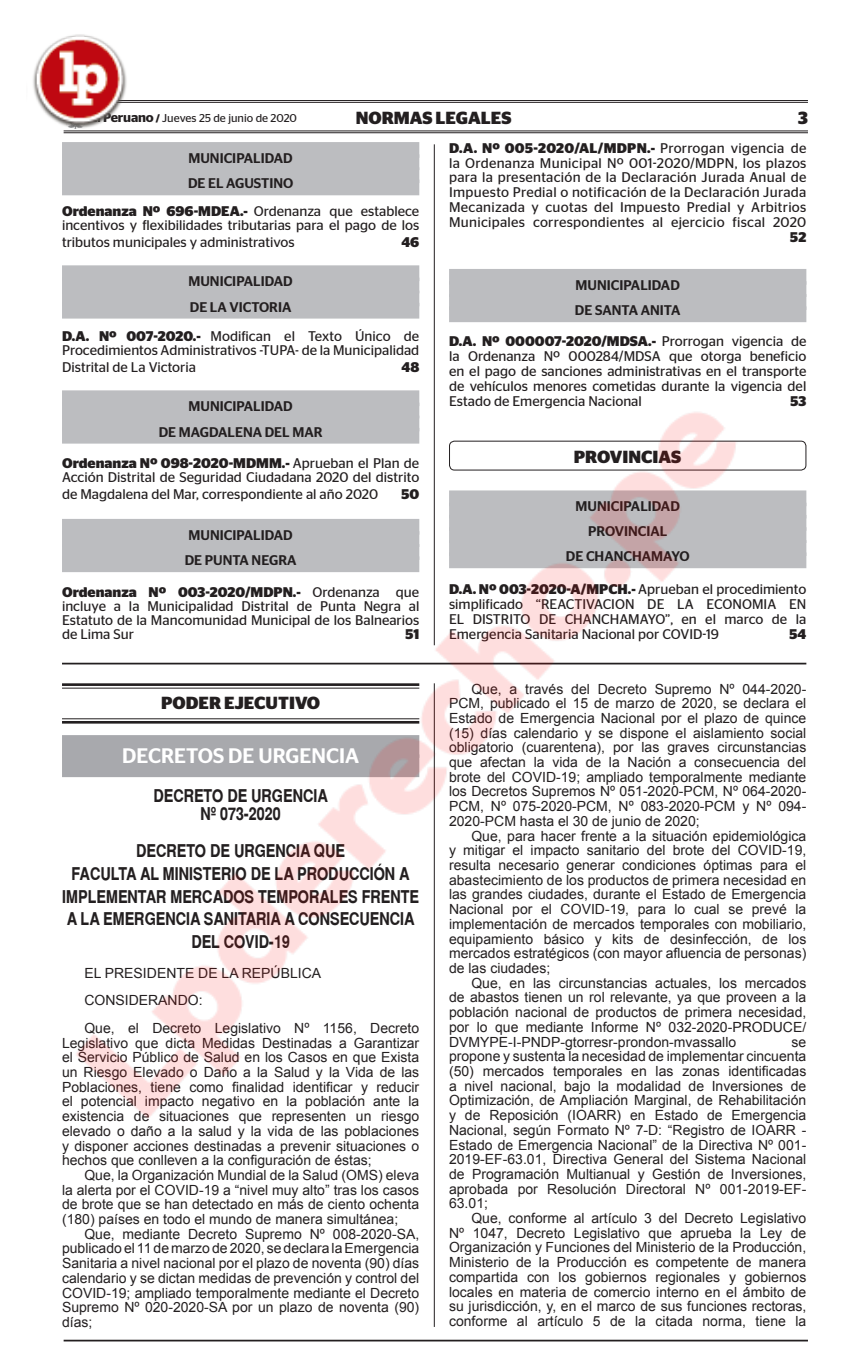
<style>
.page{position:relative;width:856px;height:1365px;background:#fff}
.page>*{position:absolute;margin:0;border:0;box-sizing:border-box;transform-origin:0 0}
.t1{font:500 21px "Stag Sans";color:#fff}
.t2{font:700 17.5px/22.8px "Switzerland Narrow";color:#231f20;text-align:center}
.t3{font:700 17.5px "Stag Sans";color:#231f20}
.t4{font:14px/14.7px "Arial";color:#231f20;text-align:justify}
.t5{font:14px/14.9px "Stag Sans";color:#231f20;text-align:justify}
.t6{font:500 14px/25.2px "Stag Sans";color:#231f20}
.t7{font:700 14px "Stag Sans";color:#231f20}
.t8{font:11.38px "Stag Sans";color:#231f20}
.s1{font-weight:600;font-size:13.12px}
.s2{font-weight:700;font-size:10.5px}
.s3{font-weight:700}
</style>
<div class="page">
<img style="left:33px;top:34px;width:775px;height:1308px">
<p class="t8" style="left:90px;top:111px;width:209px"><span class="s1">El Peruano</span> <span class="s2">/</span> Jueves 25 de junio de 2020</p>
<p class="t3" style="left:356px;top:107px;width:157px">NORMAS LEGALES</p>
<p class="t3" style="left:798px;top:107px;width:11px">3</p>
<p class="t6" style="left:188px;top:145px;width:107px">MUNICIPALIDAD<br>DE EL AGUSTINO</p>
<p class="t5" style="left:62px;top:204px;width:359px;line-height:14px"><span class="s3">Ordenanza Nº 696-MDEA.-</span> Ordenanza que establece incentivos y flexibilidades tributarias para el pago de los</p>
<p class="t5" style="left:62px;top:235px;width:234px">tributos municipales y administrativos</p>
<p class="t7" style="left:401px;top:234px;width:19px">46</p>
<p class="t6" style="left:188px;top:269px;width:106px">MUNICIPALIDAD<br>DE LA VICTORIA</p>
<p class="t5" style="left:62px;top:329px;width:359px;line-height:14px"><span class="s3">D.A. Nº 007-2020.-</span> Modifican el Texto Único de<br>Procedimientos Administrativos -TUPA- de la Municipalidad</p>
<p class="t5" style="left:62px;top:360px;width:135px">Distrital de La Victoria</p>
<p class="t7" style="left:401px;top:359px;width:19px">48</p>
<p class="t6" style="left:159px;top:394px;width:165px;text-align:center">MUNICIPALIDAD<br>DE MAGDALENA DEL MAR</p>
<p class="t5" style="left:62px;top:456px;width:359px;line-height:14px"><span class="s3">Ordenanza Nº 098-2020-MDMM.-</span> Aprueban el Plan de<br>Acción Distrital de Seguridad Ciudadana 2020 del distrito</p>
<p class="t5" style="left:62px;top:486px;width:318px">de Magdalena del Mar, correspondiente al año 2020</p>
<p class="t7" style="left:401px;top:486px;width:19px">50</p>
<p class="t6" style="left:185px;top:522px;width:113px">MUNICIPALIDAD<br>DE PUNTA NEGRA</p>
<p class="t5" style="left:62px;top:584px;width:359px;line-height:14px"><span class="s3">Ordenanza Nº 003-2020/MDPN.-</span> Ordenanza que incluye a la Municipalidad Distrital de Punta Negra al Estatuto de la Mancomunidad Municipal de los Balnearios de Lima Sur</p>
<p class="t5" style="left:449px;top:140px;width:359px"><span class="s3">D.A. Nº 005-2020/AL/MDPN.-</span> Prorrogan vigencia de la Ordenanza Municipal Nº 001-2020/MDPN, los plazos para la presentación de la Declaración Jurada Anual de Impuesto Predial o notificación de la Declaración Jurada Mecanizada y cuotas del Impuesto Predial y Arbitrios Municipales correspondientes al ejercicio fiscal 2020</p>
<p class="t7" style="left:790px;top:229px;width:18px">52</p>
<p class="t6" style="left:575px;top:272px;width:107px">MUNICIPALIDAD<br>DE SANTA ANITA</p>
<p class="t5" style="left:449px;top:334px;width:359px"><span class="s3">D.A. Nº 000007-2020/MDSA.-</span> Prorrogan vigencia de la Ordenanza Nº 000284/MDSA que otorga beneficio en el pago de sanciones administrativas en el transporte de vehículos menores cometidas durante la vigencia del Estado de Emergencia Nacional</p>
<p class="t7" style="left:790px;top:393px;width:17px">53</p>
<p class="t3" style="left:574px;top:446px;width:109px">PROVINCIAS</p>
<p class="t6" style="left:566px;top:494px;width:125px;text-align:center">MUNICIPALIDAD<br>PROVINCIAL<br>DE CHANCHAMAYO</p>
<p class="t5" style="left:449px;top:582px;width:359px"><span class="s3">D.A. Nº 003-2020-A/MPCH.-</span> Aprueban el procedimiento simplificado “REACTIVACION DE LA ECONOMIA EN EL DISTRITO DE CHANCHAMAYO”, en el marco de la Emergencia Sanitaria Nacional por COVID-19</p>
<p class="t7" style="left:405px;top:625px;width:15px">51</p>
<p class="t7" style="left:789px;top:626px;width:18px">54</p>
<p class="t3" style="left:161px;top:692px;width:161px">PODER EJECUTIVO</p>
<h1 class="t1" style="left:122px;top:743px;width:238px">DECRETOS DE URGENCIA</h1>
<p class="t2" style="left:154px;top:786px;width:176px;line-height:17.5px">DECRETO DE URGENCIA<br>Nº 073-2020</p>
<p class="t2" style="left:62px;top:839px;width:358px">DECRETO DE URGENCIA QUE<br>FACULTA AL MINISTERIO DE LA PRODUCCIÓN A<br>IMPLEMENTAR MERCADOS TEMPORALES FRENTE<br>A LA EMERGENCIA SANITARIA A CONSECUENCIA<br>DEL COVID-19</p>
<p class="t4" style="left:84px;top:958px;width:336px;line-height:27.7px;text-align:left">EL PRESIDENTE DE LA REPÚBLICA<br>CONSIDERANDO:<br>Que, el Decreto Legislativo Nº 1156, Decreto</p>
<p class="t4" style="left:62px;top:1035px;width:359px">Legislativo que dicta Medidas Destinadas a Garantizar el Servicio Público de Salud en los Casos en que Exista un Riesgo Elevado o Daño a la Salud y la Vida de las Poblaciones, tiene como finalidad identificar y reducir el potencial impacto negativo en la población ante la existencia de situaciones que representen un riesgo elevado o daño a la salud y la vida de las poblaciones y disponer acciones destinadas a prevenir situaciones o hechos que conlleven a la configuración de éstas;</p>
<p class="t4" style="left:62px;top:1167px;width:359px;text-indent:22px">Que, la Organización Mundial de la Salud (OMS) eleva la alerta por el COVID-19 a “nivel muy alto” tras los casos de brote que se han detectado en más de ciento ochenta (180) países en todo el mundo de manera simultánea;</p>
<p class="t4" style="left:62px;top:1226px;width:359px;text-indent:22px">Que, mediante Decreto Supremo Nº 008-2020-SA, publicado el 11 de marzo de 2020, se declara la Emergencia Sanitaria a nivel nacional por el plazo de noventa (90) días calendario y se dictan medidas de prevención y control del COVID-19; ampliado temporalmente mediante el Decreto Supremo Nº 020-2020-SA por un plazo de noventa (90) días;</p>
<p class="t4" style="left:449px;top:681px;width:359px;text-indent:22px">Que, a través del Decreto Supremo Nº 044-2020- PCM, publicado el 15 de marzo de 2020, se declara el Estado de Emergencia Nacional por el plazo de quince (15) días calendario y se dispone el aislamiento social obligatorio (cuarentena), por las graves circunstancias que afectan la vida de la Nación a consecuencia del brote del COVID-19; ampliado temporalmente mediante los Decretos Supremos Nº 051-2020-PCM, Nº 064-2020- PCM, Nº 075-2020-PCM, Nº 083-2020-PCM y Nº 094- 2020-PCM hasta el 30 de junio de 2020;</p>
<p class="t4" style="left:449px;top:828px;width:359px;text-indent:22px">Que, para hacer frente a la situación epidemiológica y mitigar el impacto sanitario del brote del COVID-19, resulta necesario generar condiciones óptimas para el abastecimiento de los productos de primera necesidad en las grandes ciudades, durante el Estado de Emergencia Nacional por el COVID-19, para lo cual se prevé la implementación de mercados temporales con mobiliario, equipamiento básico y kits de desinfección, de los mercados estratégicos (con mayor afluencia de personas) de las ciudades;</p>
<p class="t4" style="left:449px;top:975px;width:359px;text-indent:22px">Que, en las circunstancias actuales, los mercados de abastos tienen un rol relevante, ya que proveen a la población nacional de productos de primera necesidad, por lo que mediante Informe Nº 032-2020-PRODUCE/ DVMYPE-I-PNDP-gtorresr-prondon-mvassallo</p>
<p class="t4" style="left:449px;top:1034px;width:359px;text-indent:342px">se propone y sustenta la necesidad de implementar cincuenta (50) mercados temporales en las zonas identificadas a nivel nacional, bajo la modalidad de Inversiones de Optimización, de Ampliación Marginal, de Rehabilitación y de Reposición (IOARR) en Estado de Emergencia Nacional, según Formato Nº 7-D: “Registro de IOARR - Estado de Emergencia Nacional” de la Directiva Nº 001- 2019-EF-63.01, Directiva General del Sistema Nacional de Programación Multianual y Gestión de Inversiones, aprobada por Resolución Directoral Nº 001-2019-EF-63.01;</p>
<p class="t4" style="left:449px;top:1210px;width:359px;text-indent:22px">Que, conforme al artículo 3 del Decreto Legislativo Nº 1047, Decreto Legislativo que aprueba la Ley de Organización y Funciones del Ministerio de la Producción, Ministerio de la Producción es competente de manera compartida con los gobiernos regionales y gobiernos locales en materia de comercio interno en el ámbito de su jurisdicción, y, en el marco de sus funciones rectoras, conforme al artículo 5 de la citada norma, tiene la</p>
</div>
